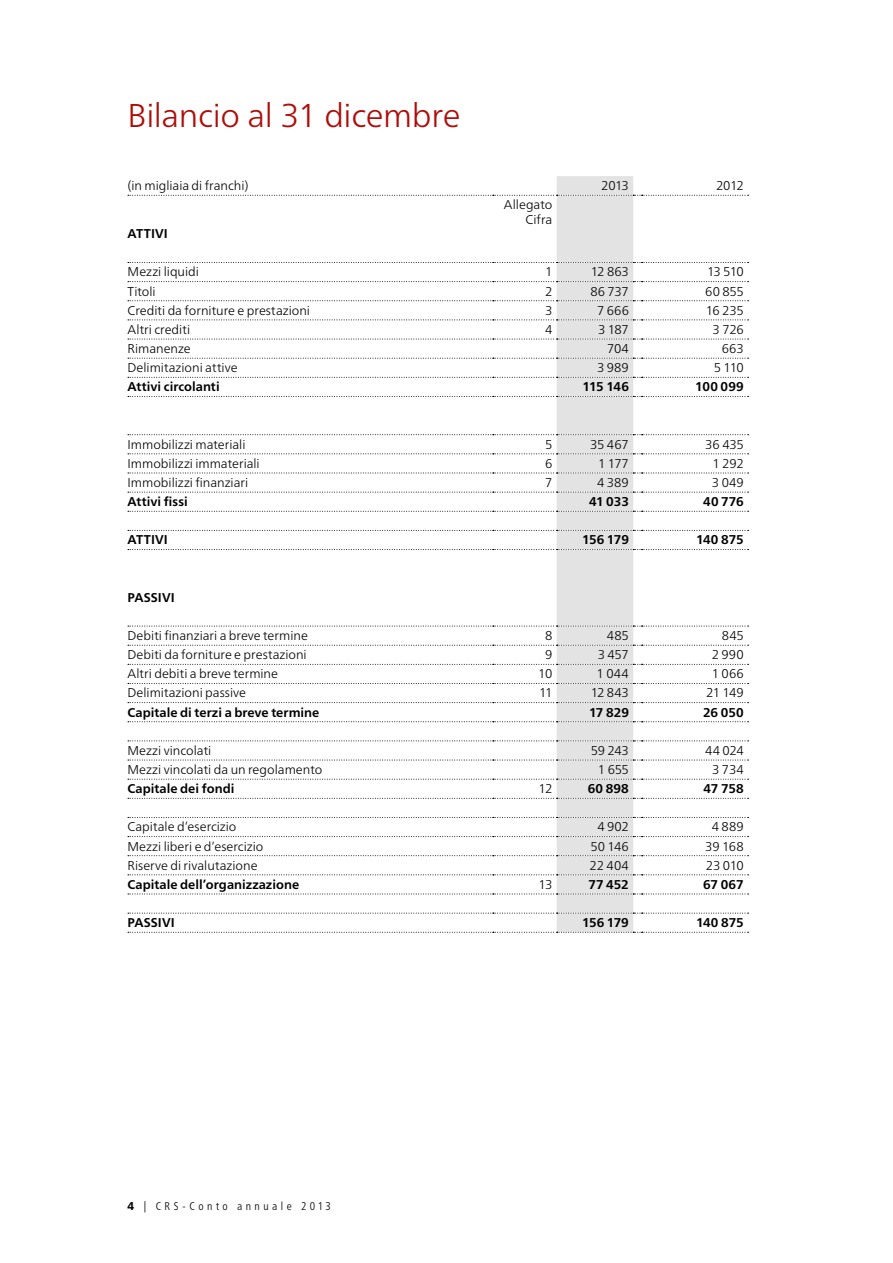
<style>
.page{position:relative;width:893px;height:1263px;background:#fff}
.page>*{position:absolute;margin:0;border:0;box-sizing:border-box;transform-origin:0 0}
.t1{font:300 33px "Frutiger Neue LTW1 G";letter-spacing:-.015em;color:#ae0d09}
.t2{font:300 12.75px/15px "Frutiger Neue LTW1 G";color:#000;text-align:right}
.t3{font:700 12.75px "Frutiger Neue LTW1 G";color:#000}
.t4{font:300 condensed 11.25px "Frutiger Neue LTW1 G";letter-spacing:.315em;color:#000}
.s1{font-weight:800;font-stretch:normal}
</style>
<div class="page">
<div style="left:557px;top:176px;width:76px;height:756px;background:#e3e3e3"></div>
<svg style="left:128px;top:195px;width:621px;height:1px"></svg>
<svg style="left:128px;top:262px;width:621px;height:1px"></svg>
<svg style="left:128px;top:281px;width:621px;height:1px"></svg>
<svg style="left:128px;top:300px;width:621px;height:1px"></svg>
<svg style="left:128px;top:319px;width:621px;height:1px"></svg>
<svg style="left:128px;top:339px;width:621px;height:1px"></svg>
<svg style="left:128px;top:358px;width:621px;height:1px"></svg>
<svg style="left:128px;top:434px;width:621px;height:1px"></svg>
<svg style="left:128px;top:453px;width:621px;height:1px"></svg>
<svg style="left:128px;top:473px;width:621px;height:1px"></svg>
<svg style="left:128px;top:664px;width:621px;height:1px"></svg>
<svg style="left:128px;top:702px;width:621px;height:1px"></svg>
<svg style="left:128px;top:721px;width:621px;height:1px"></svg>
<svg style="left:128px;top:740px;width:621px;height:1px"></svg>
<svg style="left:128px;top:798px;width:621px;height:1px"></svg>
<svg style="left:128px;top:817px;width:621px;height:1px"></svg>
<svg style="left:128px;top:836px;width:621px;height:1px"></svg>
<svg style="left:128px;top:855px;width:621px;height:1px"></svg>
<svg style="left:128px;top:377px;width:621px;height:1px"></svg>
<svg style="left:128px;top:492px;width:621px;height:1px"></svg>
<svg style="left:128px;top:511px;width:621px;height:1px"></svg>
<svg style="left:128px;top:530px;width:621px;height:1px"></svg>
<svg style="left:128px;top:549px;width:621px;height:1px"></svg>
<svg style="left:128px;top:683px;width:621px;height:1px"></svg>
<svg style="left:128px;top:760px;width:621px;height:1px"></svg>
<svg style="left:128px;top:779px;width:621px;height:1px"></svg>
<svg style="left:128px;top:874px;width:621px;height:1px"></svg>
<svg style="left:128px;top:894px;width:621px;height:1px"></svg>
<svg style="left:128px;top:913px;width:621px;height:1px"></svg>
<svg style="left:128px;top:932px;width:621px;height:1px"></svg>
<svg style="left:128px;top:626px;width:621px;height:1px"></svg>
<svg style="left:128px;top:645px;width:621px;height:1px"></svg>
<svg style="left:128px;top:396px;width:621px;height:1px"></svg>
<h1 class="t1" style="left:128px;top:95px;width:334px">Bilancio al 31 dicembre</h1>
<p class="t2" style="left:128px;top:178px;width:122px">(in migliaia di franchi)</p>
<p class="t2" style="left:601px;top:178px;width:29px">2013</p>
<p class="t2" style="left:716px;top:178px;width:29px">2012</p>
<p class="t2" style="left:504px;top:197px;width:50px">Allegato<br>Cifra</p>
<p class="t3" style="left:128px;top:226px;width:42px">ATTIVI</p>
<p class="t2" style="left:128px;top:264px;width:73px">Mezzi liquidi</p>
<p class="t2" style="left:545px;top:264px;width:9px">1</p>
<p class="t2" style="left:591px;top:264px;width:40px">12 863</p>
<p class="t2" style="left:707px;top:264px;width:38px">13 510</p>
<p class="t2" style="left:128px;top:283px;width:30px">Titoli</p>
<p class="t2" style="left:545px;top:283px;width:9px">2</p>
<p class="t2" style="left:590px;top:283px;width:40px">86 737</p>
<p class="t2" style="left:705px;top:283px;width:40px">60 855</p>
<p class="t2" style="left:128px;top:303px;width:184px">Crediti da forniture e prestazioni</p>
<p class="t2" style="left:545px;top:303px;width:9px">3</p>
<p class="t2" style="left:597px;top:303px;width:33px">7 666</p>
<p class="t2" style="left:706px;top:303px;width:40px">16 235</p>
<p class="t2" style="left:128px;top:322px;width:64px">Altri crediti</p>
<p class="t2" style="left:545px;top:322px;width:9px">4</p>
<p class="t2" style="left:598px;top:322px;width:32px">3 187</p>
<p class="t2" style="left:713px;top:322px;width:33px">3 726</p>
<p class="t2" style="left:128px;top:341px;width:65px">Rimanenze</p>
<p class="t2" style="left:607px;top:341px;width:23px">704</p>
<p class="t2" style="left:722px;top:341px;width:23px">663</p>
<p class="t2" style="left:128px;top:360px;width:112px">Delimitazioni attive</p>
<p class="t2" style="left:597px;top:360px;width:33px">3 989</p>
<p class="t2" style="left:714px;top:360px;width:31px">5 110</p>
<p class="t3" style="left:128px;top:379px;width:94px">Attivi circolanti</p>
<p class="t3" style="left:583px;top:379px;width:48px">115 146</p>
<p class="t3" style="left:695px;top:379px;width:50px">100 099</p>
<p class="t2" style="left:128px;top:437px;width:119px">Immobilizzi materiali</p>
<p class="t2" style="left:545px;top:437px;width:9px">5</p>
<p class="t2" style="left:590px;top:437px;width:40px">35 467</p>
<p class="t2" style="left:705px;top:437px;width:40px">36 435</p>
<p class="t2" style="left:128px;top:456px;width:134px">Immobilizzi immateriali</p>
<p class="t2" style="left:545px;top:456px;width:9px">6</p>
<p class="t2" style="left:598px;top:456px;width:32px">1 177</p>
<p class="t2" style="left:713px;top:456px;width:33px">1 292</p>
<p class="t2" style="left:128px;top:475px;width:122px">Immobilizzi finanziari</p>
<p class="t2" style="left:545px;top:475px;width:9px">7</p>
<p class="t2" style="left:597px;top:475px;width:33px">4 389</p>
<p class="t2" style="left:712px;top:475px;width:33px">3 049</p>
<p class="t3" style="left:128px;top:494px;width:62px">Attivi fissi</p>
<p class="t3" style="left:589px;top:494px;width:41px">41 033</p>
<p class="t3" style="left:703px;top:494px;width:42px">40 776</p>
<p class="t3" style="left:128px;top:532px;width:42px">ATTIVI</p>
<p class="t3" style="left:582px;top:532px;width:48px">156 179</p>
<p class="t3" style="left:696px;top:532px;width:49px">140 875</p>
<p class="t3" style="left:128px;top:590px;width:49px">PASSIVI</p>
<p class="t2" style="left:128px;top:628px;width:182px">Debiti finanziari a breve termine</p>
<p class="t2" style="left:545px;top:628px;width:9px">8</p>
<p class="t2" style="left:607px;top:628px;width:24px">485</p>
<p class="t2" style="left:722px;top:628px;width:23px">845</p>
<p class="t2" style="left:128px;top:647px;width:181px">Debiti da forniture e prestazioni</p>
<p class="t2" style="left:545px;top:647px;width:9px">9</p>
<p class="t2" style="left:598px;top:647px;width:33px">3 457</p>
<p class="t2" style="left:712px;top:647px;width:33px">2 990</p>
<p class="t2" style="left:128px;top:666px;width:152px">Altri debiti a breve termine</p>
<p class="t2" style="left:538px;top:666px;width:16px">10</p>
<p class="t2" style="left:597px;top:666px;width:34px">1 044</p>
<p class="t2" style="left:712px;top:666px;width:33px">1 066</p>
<p class="t2" style="left:128px;top:685px;width:120px">Delimitazioni passive</p>
<p class="t2" style="left:539px;top:685px;width:15px">11</p>
<p class="t2" style="left:591px;top:685px;width:40px">12 843</p>
<p class="t2" style="left:706px;top:685px;width:39px">21 149</p>
<p class="t3" style="left:128px;top:705px;width:193px">Capitale di terzi a breve termine</p>
<p class="t3" style="left:589px;top:705px;width:41px">17 829</p>
<p class="t3" style="left:703px;top:705px;width:42px">26 050</p>
<p class="t2" style="left:128px;top:743px;width:85px">Mezzi vincolati</p>
<p class="t2" style="left:591px;top:743px;width:40px">59 243</p>
<p class="t2" style="left:705px;top:743px;width:40px">44 024</p>
<p class="t2" style="left:128px;top:762px;width:196px">Mezzi vincolati da un regolamento</p>
<p class="t2" style="left:598px;top:762px;width:32px">1 655</p>
<p class="t2" style="left:712px;top:762px;width:33px">3 734</p>
<p class="t3" style="left:128px;top:781px;width:108px">Capitale dei fondi</p>
<p class="t2" style="left:539px;top:781px;width:15px">12</p>
<p class="t3" style="left:588px;top:781px;width:43px">60 898</p>
<p class="t3" style="left:704px;top:781px;width:42px">47 758</p>
<p class="t2" style="left:128px;top:819px;width:110px">Capitale d’esercizio</p>
<p class="t2" style="left:597px;top:819px;width:33px">4 902</p>
<p class="t2" style="left:712px;top:819px;width:33px">4 889</p>
<p class="t2" style="left:128px;top:838px;width:137px">Mezzi liberi e d’esercizio</p>
<p class="t2" style="left:590px;top:838px;width:40px">50 146</p>
<p class="t2" style="left:705px;top:838px;width:40px">39 168</p>
<p class="t2" style="left:128px;top:858px;width:132px">Riserve di rivalutazione</p>
<p class="t2" style="left:589px;top:858px;width:41px">22 404</p>
<p class="t2" style="left:706px;top:858px;width:39px">23 010</p>
<p class="t3" style="left:128px;top:877px;width:173px">Capitale dell’organizzazione</p>
<p class="t2" style="left:539px;top:877px;width:15px">13</p>
<p class="t3" style="left:588px;top:877px;width:42px">77 452</p>
<p class="t3" style="left:703px;top:877px;width:42px">67 067</p>
<p class="t3" style="left:128px;top:915px;width:49px">PASSIVI</p>
<p class="t3" style="left:582px;top:915px;width:48px">156 179</p>
<p class="t3" style="left:696px;top:915px;width:49px">140 875</p>
<p class="t4" style="left:128px;top:1199px;width:205px"><span class="s1">4</span> | CRS-Conto annuale 2013</p>
</div>
